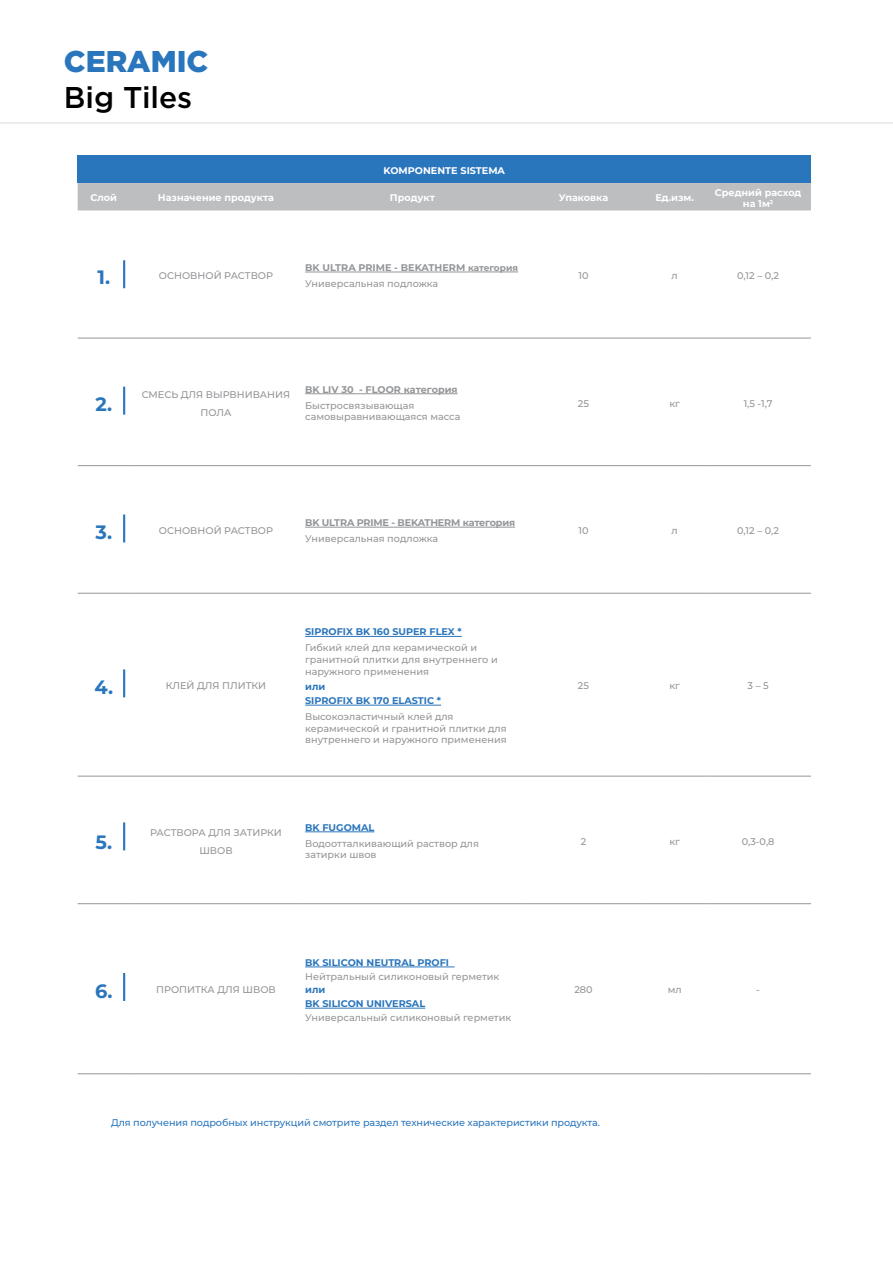
<style>
.page{position:relative;width:893px;height:1263px;background:#fff}
.page>*{position:absolute;margin:0;border:0;box-sizing:border-box;transform-origin:0 0}
.t1{font:500 30px "Gotham";color:#000}
.t2{font:900 30px "Gotham";color:#2a76bc}
.t3{font:700 19.35px "Montserrat";color:#2a76bc}
.t4{font:500 9.75px/11.6px "Montserrat";color:#939598}
.t5{font:700 9.75px/13.8px "Montserrat";color:#2a76bc}
.t6{font:500 9.75px "Montserrat";letter-spacing:-.01em;color:#2a76bc}
.t7{font:700 9.75px/11.6px "Montserrat";color:#fff;text-align:center}
.t8{font:700 9.75px/15.9px "Montserrat";color:#939598}
.t9{font:700 9.75px "Montserrat";letter-spacing:-.02em;color:#939598}
.s1{font-size:9px}
.s2{font-weight:500}
.s3{font-weight:700;font-size:19.35px;color:#2a76bc}
</style>
<div class="page">
<hr style="left:0;top:122px;width:893px;height:2px;background:#e6e7e8">
<hr style="left:123px;top:260px;width:2px;height:28px;background:#2a76bc">
<hr style="left:123px;top:387px;width:2px;height:28px;background:#2a76bc">
<hr style="left:123px;top:514px;width:2px;height:28px;background:#2a76bc">
<hr style="left:123px;top:669px;width:2px;height:28px;background:#2a76bc">
<hr style="left:123px;top:822px;width:2px;height:28px;background:#2a76bc">
<hr style="left:123px;top:973px;width:2px;height:28px;background:#2a76bc">
<div style="left:78px;top:155px;width:733px;height:28px;background:#2a76bc"></div>
<div style="left:78px;top:183px;width:733px;height:27px;background:#bcbec0"></div>
<hr style="left:302px;top:338px;width:221px;height:1px;background:#939598">
<hr style="left:523px;top:338px;width:121px;height:1px;background:#939598">
<hr style="left:644px;top:338px;width:61px;height:1px;background:#939598">
<hr style="left:705px;top:338px;width:106px;height:1px;background:#939598">
<hr style="left:302px;top:465px;width:221px;height:1px;background:#939598">
<hr style="left:523px;top:465px;width:121px;height:1px;background:#939598">
<hr style="left:644px;top:465px;width:61px;height:1px;background:#939598">
<hr style="left:705px;top:465px;width:106px;height:1px;background:#939598">
<hr style="left:78px;top:593px;width:52px;height:1px;background:#939598">
<hr style="left:130px;top:593px;width:172px;height:1px;background:#939598">
<hr style="left:302px;top:593px;width:221px;height:1px;background:#939598">
<hr style="left:523px;top:593px;width:121px;height:1px;background:#939598">
<hr style="left:644px;top:593px;width:61px;height:1px;background:#939598">
<hr style="left:705px;top:593px;width:106px;height:1px;background:#939598">
<hr style="left:78px;top:776px;width:52px;height:1px;background:#939598">
<hr style="left:130px;top:776px;width:172px;height:1px;background:#939598">
<hr style="left:302px;top:776px;width:221px;height:1px;background:#939598">
<hr style="left:523px;top:776px;width:121px;height:1px;background:#939598">
<hr style="left:644px;top:776px;width:61px;height:1px;background:#939598">
<hr style="left:705px;top:776px;width:106px;height:1px;background:#939598">
<hr style="left:78px;top:903px;width:52px;height:1px;background:#939598">
<hr style="left:130px;top:903px;width:172px;height:1px;background:#939598">
<hr style="left:302px;top:903px;width:221px;height:1px;background:#939598">
<hr style="left:523px;top:903px;width:121px;height:1px;background:#939598">
<hr style="left:644px;top:903px;width:61px;height:1px;background:#939598">
<hr style="left:705px;top:903px;width:106px;height:1px;background:#939598">
<hr style="left:78px;top:1073px;width:52px;height:1px;background:#939598">
<hr style="left:130px;top:1073px;width:172px;height:1px;background:#939598">
<hr style="left:302px;top:1073px;width:221px;height:1px;background:#939598">
<hr style="left:523px;top:1073px;width:121px;height:1px;background:#939598">
<hr style="left:644px;top:1073px;width:61px;height:1px;background:#939598">
<hr style="left:705px;top:1073px;width:106px;height:1px;background:#939598">
<hr style="left:78px;top:338px;width:52px;height:1px;background:#939598">
<hr style="left:130px;top:338px;width:172px;height:1px;background:#939598">
<hr style="left:78px;top:465px;width:52px;height:1px;background:#939598">
<hr style="left:130px;top:465px;width:172px;height:1px;background:#939598">
<hr style="left:305px;top:272px;width:163px;height:1px;background:#939598">
<hr style="left:468px;top:272px;width:50px;height:1px;background:#939598">
<hr style="left:305px;top:393px;width:153px;height:1px;background:#939598">
<hr style="left:305px;top:527px;width:210px;height:1px;background:#939598">
<hr style="left:305px;top:636px;width:157px;height:1px;background:#2a76bc">
<hr style="left:305px;top:705px;width:136px;height:1px;background:#2a76bc">
<hr style="left:305px;top:831px;width:69px;height:1px;background:#2a76bc">
<hr style="left:305px;top:967px;width:150px;height:1px;background:#2a76bc">
<hr style="left:305px;top:1008px;width:120px;height:1px;background:#2a76bc">
<h1 class="t2" style="left:64px;top:41px;width:146px">CERAMIC</h1>
<h1 class="t1" style="left:64px;top:78px;width:130px">Big Tiles</h1>
<p class="t7" style="left:384px;top:164px;width:123px">KOMPONENTE SISTEMA</p>
<p class="t7" style="left:91px;top:192px;width:28px">Слой</p>
<p class="t7" style="left:158px;top:192px;width:118px">Назначение продукта</p>
<p class="t7" style="left:390px;top:192px;width:46px">Продукт</p>
<p class="t7" style="left:559px;top:192px;width:51px">Упаковка</p>
<p class="t7" style="left:655px;top:192px;width:40px">Ед.изм.</p>
<p class="t7" style="left:715px;top:186px;width:88px">Средний расход на 1м<sup>2</sup></p>
<h2 class="t3" style="left:98px;top:263px;width:14px">1.</h2>
<p class="t4" style="left:159px;top:269px;width:116px">ОСНОВНОЙ РАСТВОР</p>
<p class="t8" style="left:305px;top:259px;width:214px">BK ULTRA PRIME - BEKATHERM <span class="s1">категория<br></span><span class="s2">Универсальная подложка</span></p>
<p class="t4" style="left:578px;top:269px;width:12px">10</p>
<p class="t4" style="left:671px;top:269px;width:8px">л</p>
<p class="t4" style="left:737px;top:269px;width:43px">0,12 – 0,2</p>
<h2 class="t3" style="left:96px;top:390px;width:18px">2.</h2>
<p class="t4" style="left:142px;top:385px;width:150px;line-height:18px;text-align:center">СМЕСЬ ДЛЯ ВЫРВНИВАНИЯ<br>ПОЛА</p>
<p class="t8" style="left:305px;top:381px;width:154px">BK LIV 30 - FLOOR категория</p>
<p class="t4" style="left:305px;top:399px;width:157px">Быстросвязывающая самовыравнивающаяся масса</p>
<p class="t4" style="left:578px;top:397px;width:13px">25</p>
<p class="t4" style="left:669px;top:397px;width:12px">кг</p>
<p class="t4" style="left:744px;top:397px;width:30px">1,5 -1,7</p>
<h2 class="t3" style="left:96px;top:518px;width:18px">3.</h2>
<p class="t4" style="left:159px;top:524px;width:116px">ОСНОВНОЙ РАСТВОР</p>
<p class="t9" style="left:305px;top:516px;width:212px">BK ULTRA PRIME - BEKATHERM категория</p>
<p class="t4" style="left:305px;top:532px;width:135px">Универсальная подложка</p>
<p class="t4" style="left:578px;top:524px;width:12px">10</p>
<p class="t4" style="left:671px;top:524px;width:8px">л</p>
<p class="t4" style="left:737px;top:524px;width:43px">0,12 – 0,2</p>
<h2 class="t3" style="left:94px;top:673px;width:20px">4.</h2>
<p class="t4" style="left:166px;top:680px;width:102px">КЛЕЙ ДЛЯ ПЛИТКИ</p>
<p class="t5" style="left:305px;top:625px;width:158px">SIPROFIX BK 160 SUPER FLEX *</p>
<p class="t4" style="left:305px;top:642px;width:194px">Гибкий клей для керамической и гранитной плитки для внутреннего и наружного применения</p>
<p class="t5" style="left:305px;top:679px;width:137px">или<br>SIPROFIX BK 170 ELASTIC *</p>
<p class="t4" style="left:305px;top:710px;width:203px">Высокоэластичный клей для керамической и гранитной плитки для внутреннего и наружного применения</p>
<p class="t4" style="left:578px;top:680px;width:13px">25</p>
<p class="t4" style="left:669px;top:680px;width:12px">кг</p>
<p class="t4" style="left:747px;top:680px;width:23px">3 – 5</p>
<h2 class="t3" style="left:96px;top:828px;width:18px">5.</h2>
<p class="t4" style="left:150px;top:823px;width:133px;line-height:18px;text-align:center">РАСТВОРА ДЛЯ ЗАТИРКИ<br>ШВОВ</p>
<p class="t5" style="left:305px;top:820px;width:71px">BK FUGOMAL</p>
<p class="t4" style="left:305px;top:837px;width:175px">Водоотталкивающий раствор для затирки швов</p>
<p class="t4" style="left:581px;top:835px;width:7px">2</p>
<p class="t4" style="left:669px;top:835px;width:12px">кг</p>
<p class="t4" style="left:742px;top:835px;width:34px">0,3-0,8</p>
<p class="t4" style="left:95px;top:984px;width:182px"><span class="s3">6.</span> ПРОПИТКА ДЛЯ ШВОВ</p>
<p class="t5" style="left:305px;top:955px;width:145px">BK SILICON NEUTRAL PROFI</p>
<p class="t4" style="left:305px;top:970px;width:196px">Нейтральный силиконовый герметик</p>
<p class="t5" style="left:305px;top:982px;width:122px">или<br>BK SILICON UNIVERSAL</p>
<p class="t4" style="left:305px;top:1011px;width:208px">Универсальный силиконовый герметик</p>
<p class="t4" style="left:574px;top:984px;width:20px">280</p>
<p class="t4" style="left:668px;top:984px;width:15px">мл</p>
<p class="t4" style="left:756px;top:984px;width:5px">-</p>
<p class="t6" style="left:111px;top:1115px;width:490px">Для получения подробных инструкций смотрите раздел технические характеристики продукта.</p>
</div>
